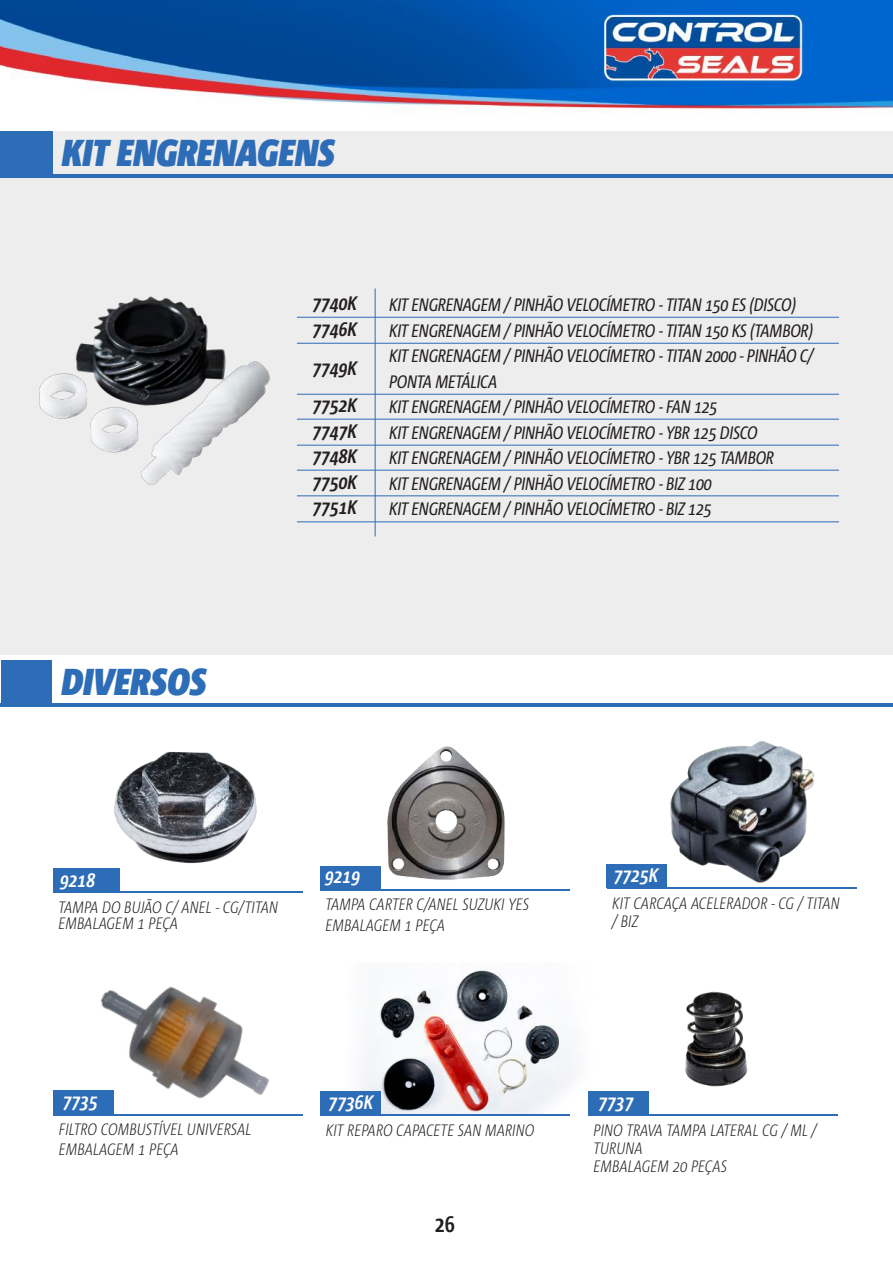
<style>
.page{position:relative;width:893px;height:1263px;background:#fff}
.page>*{position:absolute;margin:0;border:0;box-sizing:border-box;transform-origin:0 0}
.t1{font:italic 900 37.5px "Corpid Cd";color:#2d6cb6}
.t2{font:italic 700 19.5px/25.5px "Corpid Cd";color:#241f1f}
.t3{font:italic 700 19.5px "Corpid Cd";color:#fff}
.t4{font:italic 18px/25.5px "Corpid Cd";letter-spacing:-.02em;color:#241f1f}
.t5{font:italic 300 16.5px/18.3px "Corpid Cd";color:#241f1f}
</style>
<div class="page">
<img style="left:0;top:0;width:893px;height:1116px">
<div style="left:0;top:131px;width:893px;height:524px;background:#ededed"></div>
<hr style="left:0;top:174px;width:893px;height:3px;background:#2d6cb6">
<div style="left:0;top:131px;width:52px;height:45px;background:#2d6cb6"></div>
<hr style="left:297px;top:317px;width:542px;height:1px;background:#2d6cb6">
<hr style="left:297px;top:495px;width:542px;height:1px;background:#2d6cb6">
<hr style="left:297px;top:419px;width:542px;height:1px;background:#2d6cb6">
<hr style="left:297px;top:470px;width:542px;height:1px;background:#2d6cb6">
<hr style="left:297px;top:343px;width:542px;height:1px;background:#2d6cb6">
<hr style="left:297px;top:521px;width:542px;height:1px;background:#2d6cb6">
<hr style="left:297px;top:445px;width:542px;height:1px;background:#2d6cb6">
<hr style="left:297px;top:394px;width:542px;height:1px;background:#2d6cb6">
<hr style="left:375px;top:288px;width:1px;height:248px;background:#2d6cb6">
<img style="left:39px;top:296px;width:231px;height:189px">
<div style="left:54px;top:1090px;width:60px;height:24px;background:#2d6cb6"></div>
<hr style="left:54px;top:1114px;width:249px;height:1px;background:#2d6cb6">
<img style="left:65px;top:934px;width:240px;height:182px">
<div style="left:607px;top:864px;width:60px;height:24px;background:#2d6cb6"></div>
<div style="left:588px;top:1091px;width:60px;height:24px;background:#2d6cb6"></div>
<hr style="left:607px;top:888px;width:249px;height:1px;background:#2d6cb6">
<hr style="left:320px;top:1114px;width:250px;height:1px;background:#2d6cb6">
<hr style="left:588px;top:1114px;width:250px;height:1px;background:#2d6cb6">
<img style="left:656px;top:980px;width:119px;height:123px">
<img style="left:646px;top:726px;width:175px;height:159px">
<img style="left:346px;top:962px;width:247px;height:151px">
<div style="left:320px;top:1091px;width:61px;height:24px;background:#2d6cb6"></div>
<div style="left:53px;top:868px;width:66px;height:24px;background:#2d6cb6"></div>
<div style="left:320px;top:866px;width:61px;height:24px;background:#2d6cb6"></div>
<hr style="left:53px;top:891px;width:250px;height:1px;background:#2d6cb6">
<hr style="left:320px;top:889px;width:250px;height:1px;background:#2d6cb6">
<hr style="left:0;top:703px;width:893px;height:3px;background:#2d6cb6">
<div style="left:1px;top:660px;width:51px;height:45px;background:#2d6cb6"></div>
<img style="left:98px;top:749px;width:167px;height:119px">
<img style="left:374px;top:741px;width:143px;height:142px">
<h1 class="t1" style="left:62px;top:133px;width:274px">KIT ENGRENAGENS</h1>
<p class="t2" style="left:312px;top:291px;width:46px">7740K<br>7746K</p>
<p class="t2" style="left:312px;top:350px;width:46px;line-height:37.5px">7749K<br>7752K</p>
<p class="t2" style="left:312px;top:419px;width:46px;text-align:justify">7747K 7748K 7750K 7751K</p>
<p class="t4" style="left:389px;top:293px;width:426px">KIT ENGRENAGEM / PINHÃO VELOCÍMETRO - TITAN 150 ES (DISCO)<br>KIT ENGRENAGEM / PINHÃO VELOCÍMETRO - TITAN 150 KS (TAMBOR)<br>KIT ENGRENAGEM / PINHÃO VELOCÍMETRO - TITAN 2000 - PINHÃO C/ PONTA METÁLICA<br>KIT ENGRENAGEM / PINHÃO VELOCÍMETRO - FAN 125<br>KIT ENGRENAGEM / PINHÃO VELOCÍMETRO - YBR 125 DISCO<br>KIT ENGRENAGEM / PINHÃO VELOCÍMETRO - YBR 125 TAMBOR<br>KIT ENGRENAGEM / PINHÃO VELOCÍMETRO - BIZ 100<br>KIT ENGRENAGEM / PINHÃO VELOCÍMETRO - BIZ 125</p>
<h1 class="t1" style="left:62px;top:662px;width:146px">DIVERSOS</h1>
<p class="t3" style="left:60px;top:869px;width:37px">9218</p>
<p class="t3" style="left:325px;top:866px;width:37px">9219</p>
<p class="t5" style="left:58px;top:898px;width:221px">TAMPA DO BUJÃO C/ ANEL - CG/TITAN</p>
<p class="t5" style="left:325px;top:896px;width:205px">TAMPA CARTER C/ANEL SUZUKI YES</p>
<p class="t5" style="left:58px;top:915px;width:121px">EMBALAGEM 1 PEÇA</p>
<p class="t5" style="left:325px;top:916px;width:121px">EMBALAGEM 1 PEÇA</p>
<p class="t3" style="left:614px;top:864px;width:46px">7725K</p>
<p class="t5" style="left:612px;top:894px;width:229px">KIT CARCAÇA ACELERADOR - CG / TITAN / BIZ</p>
<p class="t3" style="left:63px;top:1091px;width:37px">7735</p>
<p class="t5" style="left:59px;top:1120px;width:194px;line-height:19.6px">FILTRO COMBUSTÍVEL UNIVERSAL<br>EMBALAGEM 1 PEÇA</p>
<p class="t3" style="left:329px;top:1091px;width:46px">7736K</p>
<p class="t3" style="left:598px;top:1091px;width:37px">7737</p>
<p class="t5" style="left:326px;top:1121px;width:210px">KIT REPARO CAPACETE SAN MARINO</p>
<p class="t5" style="left:593px;top:1121px;width:225px">PINO TRAVA TAMPA LATERAL CG / ML /<br>TURUNA<br>EMBALAGEM 20 PEÇAS</p>
</div>
